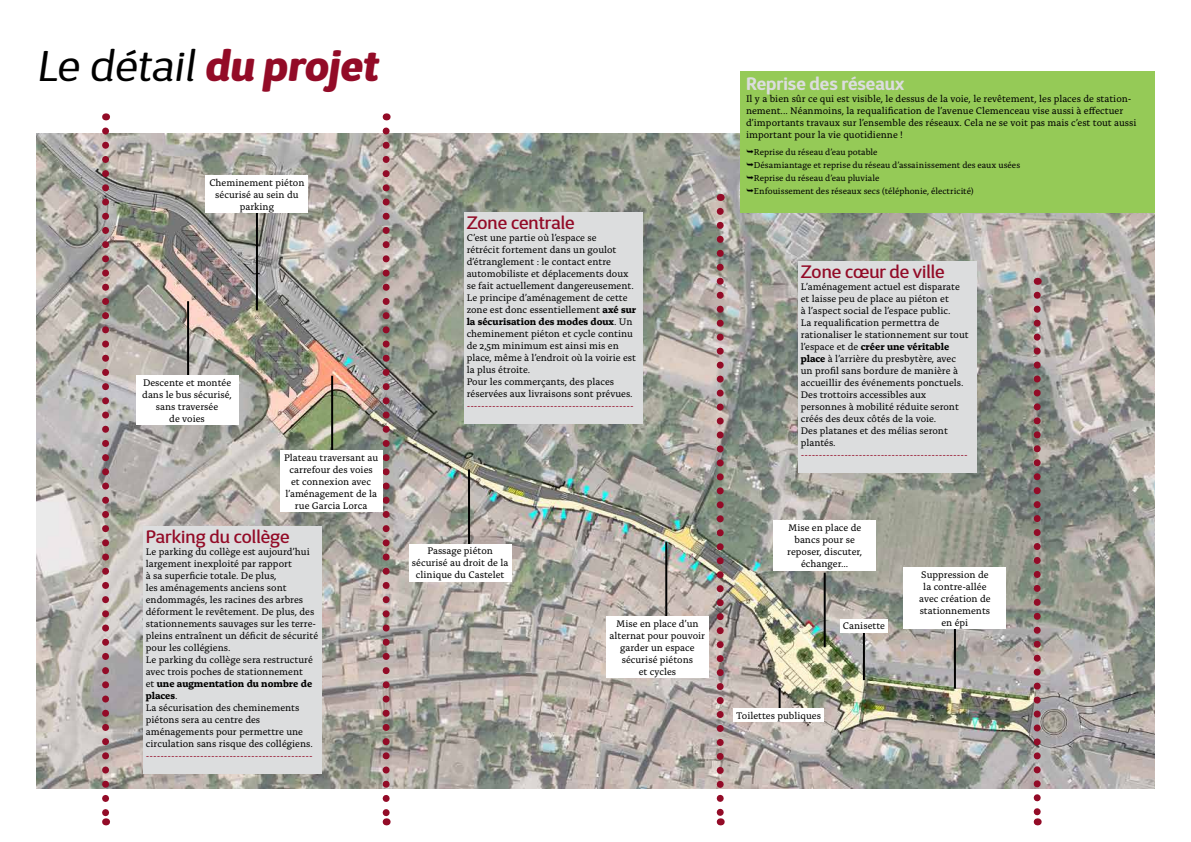
<style>
.page{position:relative;width:1191px;height:842px;background:#fff}
.page>*{position:absolute;margin:0;border:0;box-sizing:border-box;transform-origin:0 0}
.t1{font:italic 43px "D Sari";color:#000}
.t2{font:500 18px "D Sari";color:#930b27}
.t3{font:700 18px "D Sari";color:#dcddde}
.t4{font:10px/12px "Alda OT";color:#000;text-align:center}
.t5{font:10px "Alda OT";color:#930b27}
.t6{font:9px/13.2px "Alda OT";color:#000}
.s1{font-weight:900;color:#930b27}
.s2{font-weight:700}
</style>
<div class="page">
<img style="left:36px;top:133px;width:1119px;height:655px">
<div style="left:143px;top:527px;width:179px;height:247px;background:#dcddde"></div>
<svg style="left:716px;top:211px;width:7px;height:614px;background:#a36f75"></svg>
<svg style="left:383px;top:131px;width:7px;height:694px;background:#a26d73"></svg>
<svg style="left:102px;top:131px;width:7px;height:694px;background:#a9737b"></svg>
<div style="left:464px;top:213px;width:178px;height:211px;background:#dcddde"></div>
<svg style="left:1033px;top:295px;width:7px;height:530px;background:#9b6970"></svg>
<div style="left:798px;top:261px;width:178px;height:212px;background:#dcddde"></div>
<hr style="left:954px;top:614px;width:2px;height:75px;background:#000">
<div style="left:903px;top:567px;width:103px;height:62px;background:#fff"></div>
<hr style="left:863px;top:632px;width:2px;height:48px;background:#000">
<hr style="left:823px;top:573px;width:2px;height:74px;background:#000">
<div style="left:840px;top:619px;width:48px;height:13px;background:#fff"></div>
<div style="left:773px;top:520px;width:102px;height:50px;background:#fff"></div>
<hr style="left:665px;top:542px;width:2px;height:75px;background:#000">
<hr style="left:468px;top:469px;width:2px;height:75px;background:#000">
<div style="left:606px;top:617px;width:103px;height:61px;background:#fff"></div>
<div style="left:409px;top:544px;width:102px;height:37px;background:#fff"></div>
<hr style="left:256px;top:213px;width:2px;height:97px;background:#000">
<div style="left:205px;top:175px;width:103px;height:38px;background:#fff"></div>
<hr style="left:187px;top:301px;width:2px;height:75px;background:#000">
<hr style="left:331px;top:376px;width:2px;height:74px;background:#000">
<div style="left:136px;top:376px;width:103px;height:49px;background:#fff"></div>
<div style="left:280px;top:450px;width:103px;height:62px;background:#fff"></div>
<hr style="left:778px;top:687px;width:2px;height:22px;background:#000">
<div style="left:733px;top:709px;width:91px;height:13px;background:#fff"></div>
<div style="left:740px;top:71px;width:415px;height:142px;background:#95ca57"></div>
<h1 class="t1" style="left:36px;top:40px;width:343px">Le détail <span class="s1">du projet</span></h1>
<p class="t4" style="left:209px;top:177px;width:97px">Cheminement piéton sécurisé au sein du parking</p>
<p class="t4" style="left:142px;top:378px;width:91px">Descente et montée dans le bus sécurisé, sans traversée<br>de voies</p>
<p class="t4" style="left:284px;top:452px;width:96px">Plateau traversant au carrefour des voies et connexion avec l’aménagement de la rue Garcia Lorca</p>
<h2 class="t2" style="left:146px;top:525px;width:145px">Parking du collège</h2>
<p class="t4" style="left:146px;top:546px;width:174px;text-align:left">Le parking du collège est aujourd’hui largement inexploité par rapport<br>à sa superficie totale. De plus,<br>les aménagements anciens sont endommagés, les racines des arbres déforment le revêtement. De plus, des stationnements sauvages sur les terre&shy;pleins entraînent un déficit de sécurité pour les collégiens.<br>Le parking du collège sera restructuré avec trois poches de stationnement<br>et <span class="s2">une augmentation du nombre de places</span>.<br>La sécurisation des cheminements piétons sera au centre des aménagements pour permettre une circulation sans risque des collégiens.</p>
<p class="t5" style="left:146px;top:751px;width:168px">----------------------------------------------</p>
<h2 class="t2" style="left:467px;top:211px;width:109px">Zone centrale</h2>
<p class="t4" style="left:467px;top:232px;width:171px;text-align:left">C’est une partie où l’espace se<br>rétrécit fortement dans un goulot d’étranglement : le contact entre automobiliste et déplacements doux se fait actuellement dangereusement.<br>Le principe d’aménagement de cette zone est donc essentiellement <span class="s2">axé sur la sécurisation des modes doux</span>. Un cheminement piéton et cycle continu de 2,5m minimum est ainsi mis en place, même à l’endroit où la voirie est la plus étroite.<br>Pour les commerçants, des places réservées aux livraisons sont prévues.</p>
<p class="t5" style="left:467px;top:401px;width:168px">----------------------------------------------</p>
<p class="t4" style="left:412px;top:546px;width:98px">Passage piéton sécurisé au droit de la clinique du Castelet</p>
<p class="t4" style="left:609px;top:619px;width:97px">Mise en place d’un alternat pour pouvoir garder un espace sécurisé piétons<br>et cycles</p>
<h2 class="t3" style="left:746px;top:73px;width:160px">Reprise des réseaux</h2>
<p class="t4" style="left:746px;top:94px;width:392px;text-align:left">Il y a bien sûr ce qui est visible, le dessus de la voie, le revêtement, les places de station&shy;nement... Néanmoins, la requalification de l’avenue Clemenceau vise aussi à effectuer d’importants travaux sur l’ensemble des réseaux. Cela ne se voit pas mais c’est tout aussi important pour la vie quotidienne !</p>
<p class="t6" style="left:754px;top:146px;width:268px">Reprise du réseau d’eau potable<br>Désamiantage et reprise du réseau d’assainissement des eaux usées Reprise du réseau d’eau pluviale<br>Enfouissement des réseaux secs (téléphonie, électricité)</p>
<h2 class="t2" style="left:800px;top:260px;width:145px">Zone cœur de ville</h2>
<p class="t4" style="left:800px;top:281px;width:169px;text-align:left">L’aménagement actuel est disparate et laisse peu de place au piéton et<br>à l’aspect social de l’espace public.<br>La requalification permettra de rationaliser le stationnement sur tout l’espace et de <span class="s2">créer une véritable place</span> à l’arrière du presbytère, avec un profil sans bordure de manière à accueillir des événements ponctuels.<br>Des trottoirs accessibles aux personnes à mobilité réduite seront créés des deux côtés de la voie.<br>Des platanes et des mélias seront plantés.</p>
<p class="t5" style="left:800px;top:450px;width:168px">----------------------------------------------</p>
<p class="t4" style="left:787px;top:522px;width:77px">Mise en place de bancs pour se reposer, discuter, échanger...</p>
<p class="t4" style="left:843px;top:621px;width:44px">Canisette</p>
<p class="t4" style="left:736px;top:710px;width:86px">Toilettes publiques</p>
<p class="t4" style="left:919px;top:569px;width:73px">Suppression de la contre-allée avec création de stationnements en épi</p>
</div>
